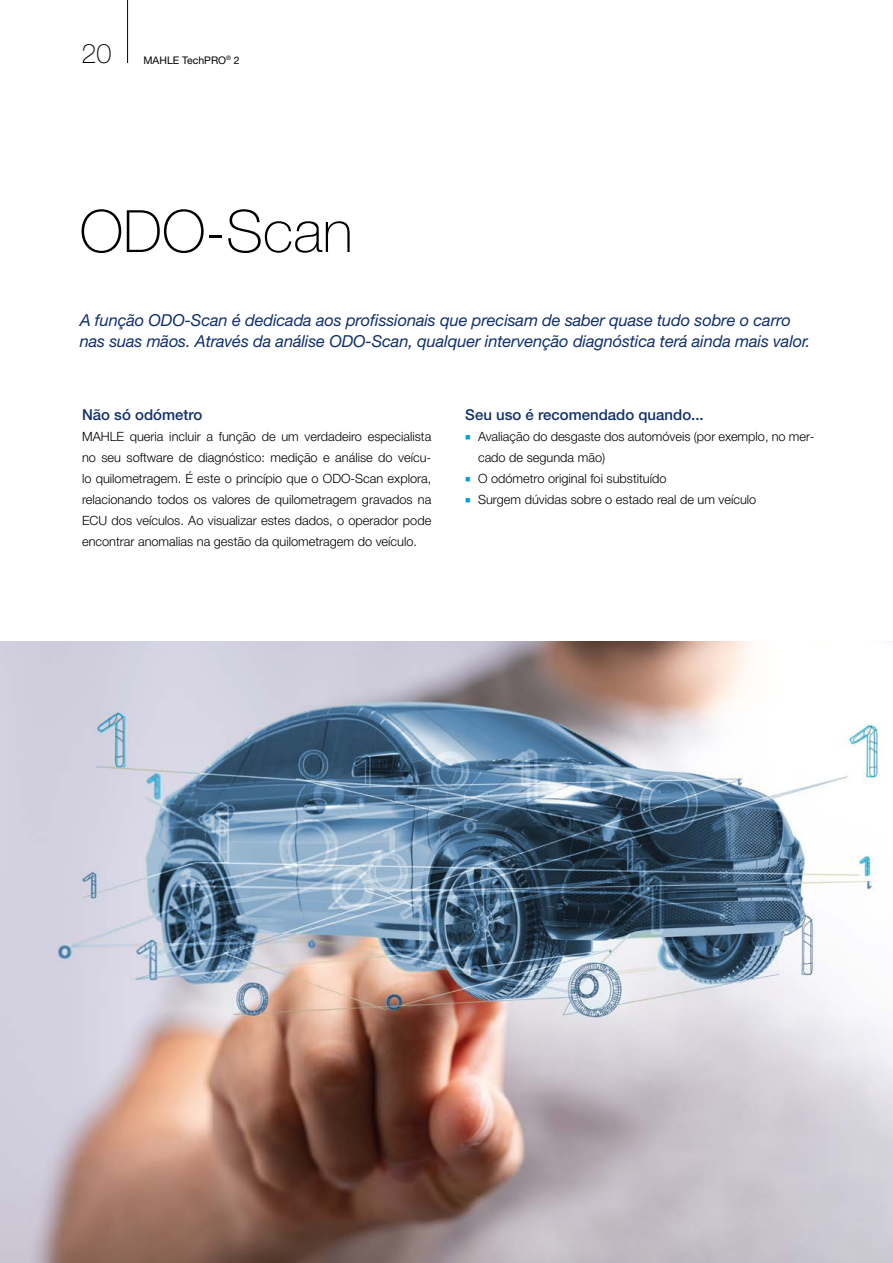
<style>
.page{position:relative;width:893px;height:1263px;background:#fff}
.page>*{position:absolute;margin:0;border:0;box-sizing:border-box;transform-origin:0 0}
.t1{font:100 58.5px "Helvetica Neue LT Pro";color:#000}
.t2{font:100 27px "Helvetica Neue LT Pro";color:#000}
.t3{font:italic 16.5px/21px "Helvetica Neue LT Pro";letter-spacing:-.01em;color:#11306e}
.t4{font:500 15px "Helvetica Neue LT Pro";color:#11306e}
.t5{font:300 12.75px/21px "Helvetica Neue LT Pro";color:#000;text-align:justify}
.t6{font:300 12.75px/21px "Helvetica Neue LTW1 G";color:#000}
.t7{font:10.5px "Helvetica Neue LT Pro";color:#000}
.s1{color:#009fe3}
</style>
<div class="page">
<hr style="left:127px;top:0;width:1px;height:63px;background:#000">
<img style="left:0;top:641px;width:893px;height:622px">
<h2 class="t2" style="left:82px;top:37px;width:32px">20</h2>
<p class="t7" style="left:144px;top:54px;width:98px">MAHLE TechPRO<sup>®</sup> 2</p>
<h1 class="t1" style="left:80px;top:196px;width:275px">ODO-Scan</h1>
<p class="t3" style="left:80px;top:309px;width:732px">A função ODO-Scan é dedicada aos profissionais que precisam de saber quase tudo sobre o carro nas suas mãos. Através da análise ODO-Scan, qualquer intervenção diagnóstica terá ainda mais valor.</p>
<p class="t4" style="left:82px;top:406px;width:122px">Não só odómetro</p>
<p class="t5" style="left:82px;top:426px;width:351px">MAHLE queria incluir a função de um verdadeiro especialista no seu software de diagnóstico: medição e análise do veícu&shy;lo quilometragem. É este o princípio que o ODO-Scan explora, relacionando todos os valores de quilometragem gravados na ECU dos veículos. Ao visualizar estes dados, o operador pode encontrar anomalias na gestão da quilometragem do veículo.</p>
<p class="t4" style="left:465px;top:406px;width:240px">Seu uso é recomendado quando...</p>
<p class="t6" style="left:478px;top:426px;width:338px;text-indent:-13px"><span class="s1">■</span> Avaliação do desgaste dos automóveis (por exemplo, no mer&shy;cado de segunda mão)</p>
<p class="t6" style="left:465px;top:468px;width:203px"><span class="s1">■</span> O odómetro original foi substituído</p>
<p class="t6" style="left:465px;top:489px;width:292px"><span class="s1">■</span> Surgem dúvidas sobre o estado real de um veículo</p>
</div>
